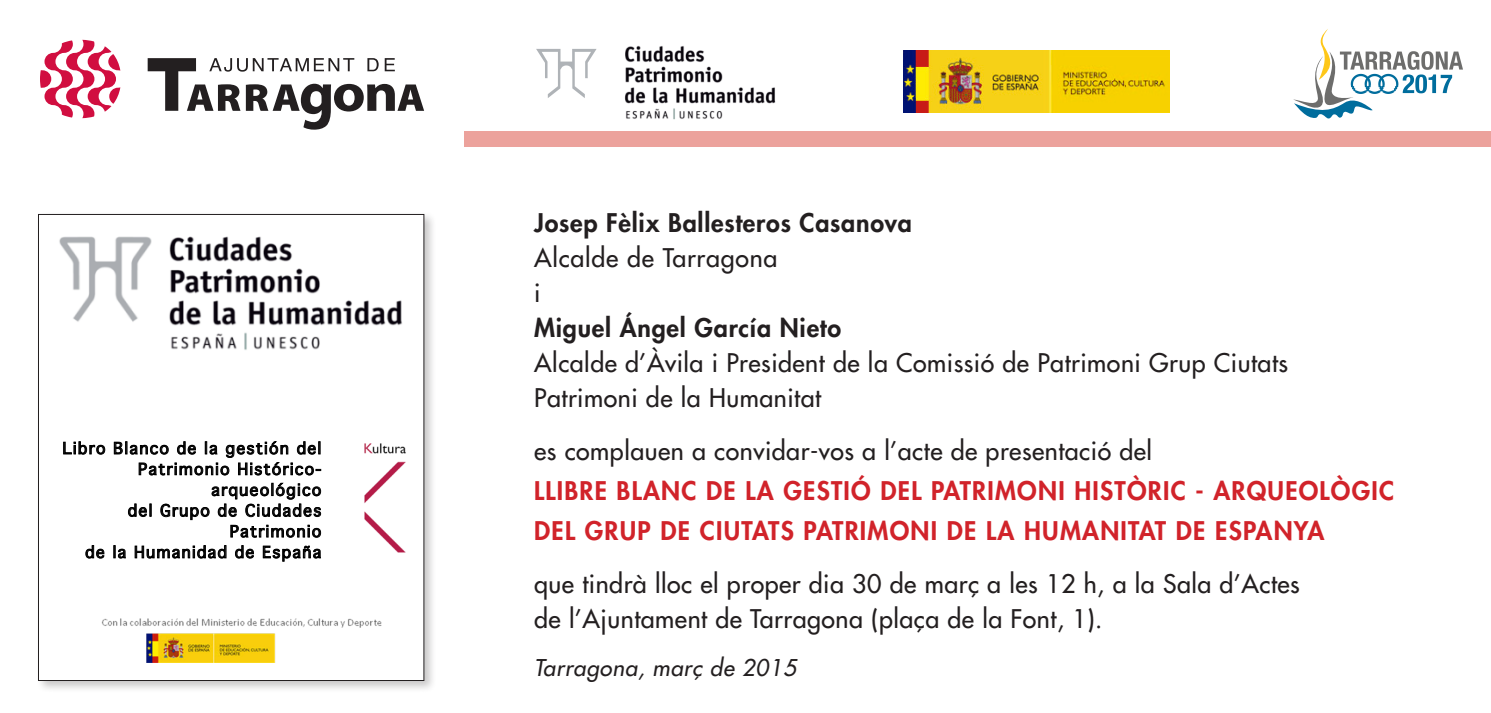
<style>
.page{position:relative;width:1491px;height:713px;background:#fff}
.page>*{position:absolute;margin:0;border:0;box-sizing:border-box;transform-origin:0 0}
.t1{font:25px "Futura";letter-spacing:.02em;color:#231f20}
.t2{font:800 25px "Futura";letter-spacing:.05em;color:#d1232a}
.t3{font:800 25px "Futura";letter-spacing:.03em;color:#231f20}
.t4{font:italic 22.5px "Futura";letter-spacing:.03em;color:#231f20}
.t5{font:15.5px/20.8px "Geneva";letter-spacing:.085em;color:#000;text-align:right}
</style>
<div class="page">
<div style="left:464px;top:132px;width:1026px;height:15px;background:#eca29c"></div>
<svg style="left:148px;top:58px;width:276px;height:72px"></svg>
<svg style="left:40px;top:40px;width:80px;height:78px"></svg>
<svg style="left:1293px;top:29px;width:169px;height:90px"></svg>
<div style="left:35px;top:211px;width:402px;height:482px;background:#231f20;opacity:.25"></div>
<div style="left:38px;top:214px;width:386px;height:466px;background:#fff"></div>
<img style="left:101px;top:618px;width:281px;height:44px">
<svg style="left:63px;top:441px;width:42px;height:13px"></svg>
<svg style="left:114px;top:441px;width:207px;height:34px"></svg>
<svg style="left:128px;top:503px;width:23px;height:14px"></svg>
<svg style="left:160px;top:483px;width:161px;height:54px"></svg>
<svg style="left:86px;top:545px;width:18px;height:13px"></svg>
<svg style="left:114px;top:545px;width:12px;height:13px"></svg>
<svg style="left:135px;top:545px;width:91px;height:13px"></svg>
<svg style="left:235px;top:545px;width:19px;height:13px"></svg>
<svg style="left:263px;top:545px;width:58px;height:16px"></svg>
<img style="left:364px;top:443px;width:42px;height:110px">
<img style="left:59px;top:236px;width:343px;height:114px">
<svg style="left:536px;top:49px;width:60px;height:49px"></svg>
<img style="left:624px;top:45px;width:152px;height:75px">
<img style="left:903px;top:51px;width:266px;height:61px">
<p class="t5" style="left:63px;top:437px;width:260px">Libro Blanco de la gestión del<br>Patrimonio Histórico&shy;arqueológico<br>del Grupo de Ciudades<br>Patrimonio<br>de la Humanidad de España</p>
<p class="t3" style="left:534px;top:207px;width:379px">Josep Fèlix Ballesteros Casanova</p>
<p class="t1" style="left:534px;top:242px;width:245px">Alcalde de Tarragona</p>
<p class="t1" style="left:534px;top:277px;width:8px">i</p>
<p class="t3" style="left:534px;top:312px;width:308px">Miguel Ángel García Nieto</p>
<p class="t1" style="left:534px;top:347px;width:755px">Alcalde d’Àvila i President de la Comissió de Patrimoni Grup Ciutats</p>
<p class="t1" style="left:534px;top:382px;width:288px">Patrimoni de la Humanitat</p>
<p class="t1" style="left:534px;top:435px;width:619px">es complauen a convidar-vos a l’acte de presentació del</p>
<p class="t2" style="left:534px;top:475px;width:861px">LLIBRE BLANC DE LA GESTIÓ DEL PATRIMONI HISTÒRIC - ARQUEOLÒGIC</p>
<p class="t2" style="left:534px;top:515px;width:791px">DEL GRUP DE CIUTATS PATRIMONI DE LA HUMANITAT DE ESPANYA</p>
<p class="t1" style="left:534px;top:567px;width:767px">que tindrà lloc el proper dia 30 de març a les 12 h, a la Sala d’Actes</p>
<p class="t1" style="left:534px;top:602px;width:569px">de l’Ajuntament de Tarragona (plaça de la Font, 1).</p>
<p class="t4" style="left:534px;top:653px;width:263px">Tarragona, març de 2015</p>
</div>
